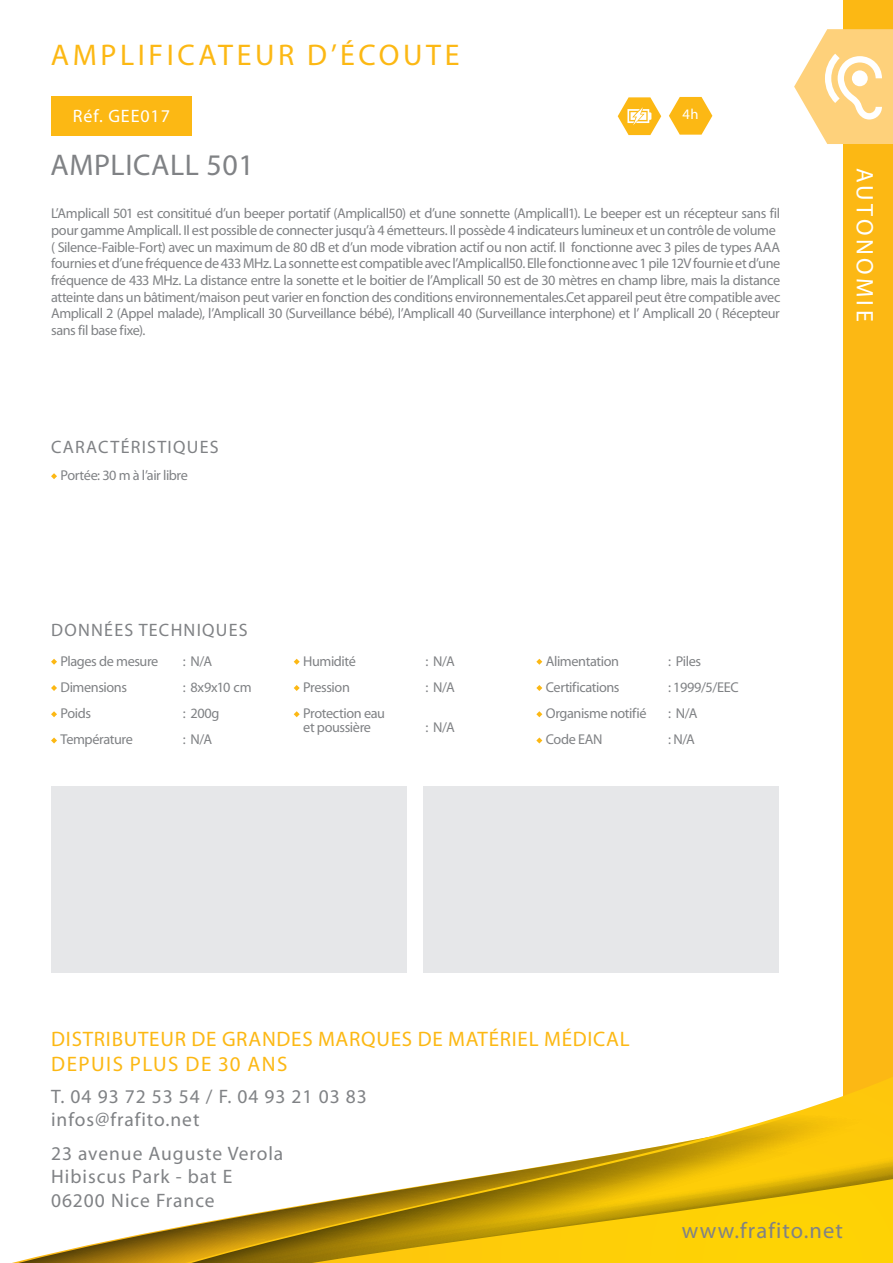
<style>
.page{position:relative;width:893px;height:1263px;background:#fff}
.page>*{position:absolute;margin:0;border:0;box-sizing:border-box;transform-origin:0 0}
.t1{font:30px "Myriad Pro";letter-spacing:.12em;color:#fcb814}
.t2{font:30px "Myriad Pro";letter-spacing:.02em;color:#808285}
.t3{font:24px "Myriad Pro";letter-spacing:.14em;color:#fff}
.t4{font:22.5px "Myriad Pro";letter-spacing:.05em;color:#808285}
.t5{font:21px/25.2px "Myriad Pro";letter-spacing:.035em;color:#fcb814}
.t6{font:19.5px/23.4px "Myriad Pro";letter-spacing:.05em;color:#808285}
.t7{font:18px "Myriad Pro";letter-spacing:.07em;color:#808285}
.t8{font:18px "Myriad Pro";letter-spacing:.05em;color:#fff}
.t9{font:14.55px "Myriad Pro";color:#fff}
.t10{font:14.25px/16.8px "Myriad Pro";letter-spacing:-.03em;color:#808285}
</style>
<div class="page">
<div style="left:843px;top:0;width:50px;height:1263px;background:#fcb814"></div>
<svg style="left:794px;top:29px;width:99px;height:115px"></svg>
<div style="left:51px;top:97px;width:141px;height:39px;background:#fcb814"></div>
<svg style="left:51px;top:135px;width:690px;height:1px"></svg>
<svg style="left:51px;top:473px;width:6px;height:6px"></svg>
<svg style="left:51px;top:659px;width:6px;height:6px"></svg>
<svg style="left:51px;top:685px;width:6px;height:6px"></svg>
<svg style="left:51px;top:711px;width:6px;height:6px"></svg>
<svg style="left:51px;top:737px;width:6px;height:6px"></svg>
<svg style="left:294px;top:659px;width:6px;height:6px"></svg>
<svg style="left:294px;top:685px;width:6px;height:6px"></svg>
<svg style="left:294px;top:711px;width:6px;height:6px"></svg>
<svg style="left:536px;top:659px;width:6px;height:6px"></svg>
<svg style="left:536px;top:685px;width:6px;height:6px"></svg>
<svg style="left:536px;top:711px;width:6px;height:6px"></svg>
<svg style="left:536px;top:737px;width:6px;height:6px"></svg>
<div style="left:51px;top:787px;width:356px;height:186px;background:#e6e7e9"></div>
<div style="left:423px;top:787px;width:356px;height:186px;background:#e6e7e9"></div>
<svg style="left:12px;top:1077px;width:881px;height:186px"></svg>
<svg style="left:312px;top:1179px;width:581px;height:84px;background:#ddb50f"></svg>
<svg style="left:669px;top:97px;width:43px;height:38px"></svg>
<svg style="left:618px;top:97px;width:43px;height:38px"></svg>
<h1 class="t1" style="left:51px;top:40px;width:410px">AMPLIFICATEUR D’ÉCOUTE</h1>
<p class="t8" style="left:73px;top:107px;width:98px">Réf. GEE017</p>
<h1 class="t2" style="left:51px;top:150px;width:205px">AMPLICALL 501</h1>
<p class="t9" style="left:682px;top:107px;width:18px">4h</p>
<p class="t10" style="left:51px;top:205px;width:731px">L’Amplicall 501 est consititué d’un beeper portatif (Amplicall50) et d’une sonnette (Amplicall1). Le beeper est un récepteur sans fil pour gamme Amplicall. Il est possible de connecter jusqu’à 4 émetteurs. Il possède 4 indicateurs lumineux et un contrôle de volume ( Silence-Faible-Fort) avec un maximum de 80 dB et d’un mode vibration actif ou non actif. Il fonctionne avec 3 piles de types AAA fourniesetd’unefréquencede433MHz.Lasonnetteest compatibleavec l’Amplicall50.Ellefonctionneavec1pile12Vfournieetd’une fréquence de 433 MHz. La distance entre la sonette et le boitier de l’Amplicall 50 est de 30 mètres en champ libre, mais la distance atteinte dans un bâtiment/maison peut varier en fonction des conditions environnementales.Cet appareil peut être compatible avec Amplicall 2 (Appel malade), l’Amplicall 30 (Surveillance bébé), l’Amplicall 40 (Surveillance interphone) et l’ Amplicall 20 ( Récepteur sans fil base fixe).</p>
<p class="t7" style="left:51px;top:438px;width:169px">CARACTÉRISTIQUES</p>
<p class="t10" style="left:61px;top:468px;width:129px">Portée: 30 m à l’air libre</p>
<p class="t7" style="left:51px;top:621px;width:198px">DONNÉES TECHNIQUES</p>
<p class="t10" style="left:61px;top:653px;width:99px">Plages de mesure</p>
<p class="t10" style="left:183px;top:653px;width:31px">: N/A</p>
<p class="t10" style="left:61px;top:679px;width:68px">Dimensions</p>
<p class="t10" style="left:183px;top:679px;width:70px">: 8x9x10 cm</p>
<p class="t10" style="left:61px;top:706px;width:32px">Poids</p>
<p class="t10" style="left:183px;top:706px;width:38px">: 200g</p>
<p class="t10" style="left:61px;top:732px;width:74px">Température</p>
<p class="t10" style="left:183px;top:732px;width:31px">: N/A</p>
<p class="t10" style="left:303px;top:653px;width:54px">Humidité</p>
<p class="t10" style="left:425px;top:653px;width:31px">: N/A</p>
<p class="t10" style="left:303px;top:679px;width:48px">Pression</p>
<p class="t10" style="left:425px;top:679px;width:31px">: N/A</p>
<p class="t10" style="left:303px;top:707px;width:83px;line-height:13.5px">Protection eau et poussière</p>
<p class="t10" style="left:425px;top:719px;width:31px">: N/A</p>
<p class="t10" style="left:546px;top:653px;width:75px">Alimentation</p>
<p class="t10" style="left:668px;top:653px;width:35px">: Piles</p>
<p class="t10" style="left:546px;top:679px;width:75px">Certifications</p>
<p class="t10" style="left:668px;top:679px;width:72px">: 1999/5/EEC</p>
<p class="t10" style="left:546px;top:706px;width:102px">Organisme notifié</p>
<p class="t10" style="left:668px;top:706px;width:31px">: N/A</p>
<p class="t10" style="left:546px;top:732px;width:58px">Code EAN</p>
<p class="t10" style="left:668px;top:732px;width:28px">: N/A</p>
<h2 class="t3" style="left:877px;top:168px;width:155px;rotate:90deg">AUTONOMIE</h2>
<h3 class="t5" style="left:51px;top:1027px;width:580px">DISTRIBUTEUR DE GRANDES MARQUES DE MATÉRIEL MÉDICAL<br>DEPUIS PLUS DE 30 ANS</h3>
<h3 class="t6" style="left:51px;top:1085px;width:317px">T. 04 93 72 53 54 / F. 04 93 21 03 83 infos@frafito.net</h3>
<h3 class="t6" style="left:51px;top:1142px;width:234px">23 avenue Auguste Verola<br>Hibiscus Park - bat E<br>06200 Nice France</h3>
<h3 class="t4" style="left:682px;top:1219px;width:163px">www.frafito.net</h3>
</div>
